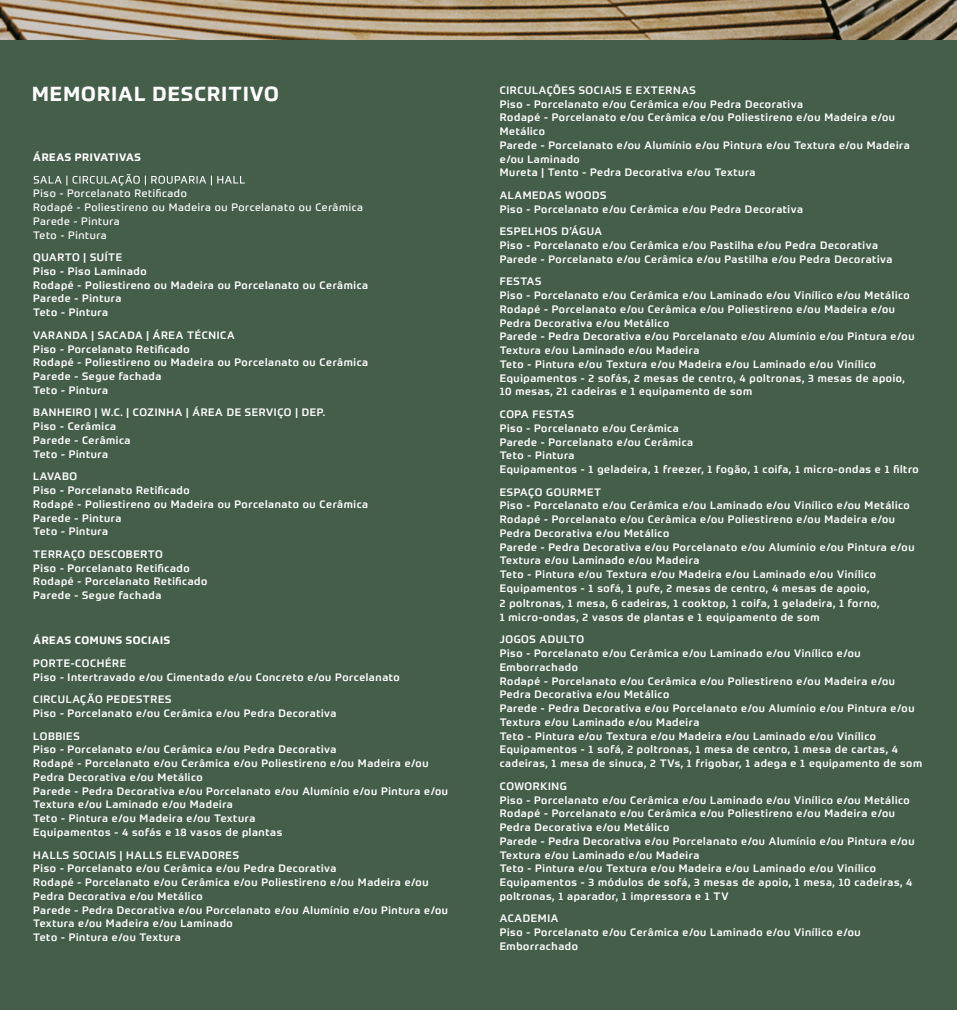
<style>
.page{position:relative;width:957px;height:1010px;background:#fff}
.page>*{position:absolute;margin:0;border:0;box-sizing:border-box;transform-origin:0 0}
.t1{font:700 20px "Prometo";letter-spacing:.06em;color:#fff}
.t2{font:500 10.62px/13.8px "Prometo";letter-spacing:.06em;color:#fff}
.t3{font:10.62px/13.8px "Prometo";letter-spacing:.06em;color:#fff}
.t4{font:700 10.62px "Prometo";letter-spacing:.06em;color:#fff}
</style>
<div class="page">
<div style="left:0;top:30px;width:957px;height:980px;background:#455e4a"></div>
<img style="left:0;top:0;width:957px;height:40px">
<svg style="left:34px;top:174px;width:211px;height:12px"></svg>
<h1 class="t1" style="left:32px;top:81px;width:248px">MEMORIAL DESCRITIVO</h1>
<p class="t4" style="left:33px;top:150px;width:109px">ÁREAS PRIVATIVAS</p>
<p class="t3" style="left:33px;top:187px;width:331px">Piso - Porcelanato Retificado<br>Rodapé - Poliestireno ou Madeira ou Porcelanato ou Cerâmica<br>Parede - Pintura<br>Teto - Pintura</p>
<p class="t2" style="left:33px;top:250px;width:336px">QUARTO | SUÍTE<br>Piso - Piso Laminado<br>Rodapé - Poliestireno ou Madeira ou Porcelanato ou Cerâmica<br>Parede - Pintura<br>Teto - Pintura</p>
<p class="t2" style="left:33px;top:328px;width:336px">VARANDA | SACADA | ÁREA TÉCNICA<br>Piso - Porcelanato Retificado<br>Rodapé - Poliestireno ou Madeira ou Porcelanato ou Cerâmica<br>Parede - Segue fachada<br>Teto - Pintura</p>
<p class="t2" style="left:33px;top:406px;width:293px">BANHEIRO | W.C. | COZINHA | ÁREA DE SERVIÇO | DEP.<br>Piso - Cerâmica<br>Parede - Cerâmica<br>Teto - Pintura</p>
<p class="t2" style="left:33px;top:469px;width:336px">LAVABO<br>Piso - Porcelanato Retificado<br>Rodapé - Poliestireno ou Madeira ou Porcelanato ou Cerâmica<br>Parede - Pintura<br>Teto - Pintura</p>
<p class="t2" style="left:33px;top:547px;width:175px">TERRAÇO DESCOBERTO<br>Piso - Porcelanato Retificado<br>Rodapé - Porcelanato Retificado<br>Parede - Segue fachada</p>
<p class="t4" style="left:33px;top:634px;width:138px">ÁREAS COMUNS SOCIAIS</p>
<p class="t2" style="left:33px;top:656px;width:368px">PORTE-COCHÉRE<br>Piso - Intertravado e/ou Cimentado e/ou Concreto e/ou Porcelanato</p>
<p class="t2" style="left:33px;top:693px;width:305px">CIRCULAÇÃO PEDESTRES<br>Piso - Porcelanato e/ou Cerâmica e/ou Pedra Decorativa</p>
<p class="t2" style="left:33px;top:729px;width:416px">LOBBIES<br>Piso - Porcelanato e/ou Cerâmica e/ou Pedra Decorativa<br>Rodapé - Porcelanato e/ou Cerâmica e/ou Poliestireno e/ou Madeira e/ou Pedra Decorativa e/ou Metálico<br>Parede - Pedra Decorativa e/ou Porcelanato e/ou Alumínio e/ou Pintura e/ou Textura e/ou Laminado e/ou Madeira<br>Teto - Pintura e/ou Madeira e/ou Textura<br>Equipamentos - 4 sofás e 18 vasos de plantas</p>
<p class="t2" style="left:33px;top:848px;width:416px">HALLS SOCIAIS | HALLS ELEVADORES<br>Piso - Porcelanato e/ou Cerâmica e/ou Pedra Decorativa<br>Rodapé - Porcelanato e/ou Cerâmica e/ou Poliestireno e/ou Madeira e/ou Pedra Decorativa e/ou Metálico<br>Parede - Pedra Decorativa e/ou Porcelanato e/ou Alumínio e/ou Pintura e/ou Textura e/ou Madeira e/ou Laminado<br>Teto - Pintura e/ou Textura</p>
<p class="t2" style="left:500px;top:83px;width:411px">CIRCULAÇÕES SOCIAIS E EXTERNAS<br>Piso - Porcelanato e/ou Cerâmica e/ou Pedra Decorativa<br>Rodapé - Porcelanato e/ou Cerâmica e/ou Poliestireno e/ou Madeira e/ou Metálico<br>Parede - Porcelanato e/ou Alumínio e/ou Pintura e/ou Textura e/ou Madeira e/ou Laminado<br>Mureta | Tento - Pedra Decorativa e/ou Textura</p>
<p class="t2" style="left:500px;top:188px;width:305px">ALAMEDAS WOODS<br>Piso - Porcelanato e/ou Cerâmica e/ou Pedra Decorativa</p>
<p class="t2" style="left:500px;top:225px;width:394px">ESPELHOS D’ÁGUA<br>Piso - Porcelanato e/ou Cerâmica e/ou Pastilha e/ou Pedra Decorativa<br>Parede - Porcelanato e/ou Cerâmica e/ou Pastilha e/ou Pedra Decorativa</p>
<p class="t2" style="left:500px;top:275px;width:416px">FESTAS<br>Piso - Porcelanato e/ou Cerâmica e/ou Laminado e/ou Vinílico e/ou Metálico Rodapé - Porcelanato e/ou Cerâmica e/ou Poliestireno e/ou Madeira e/ou Pedra Decorativa e/ou Metálico<br>Parede - Pedra Decorativa e/ou Porcelanato e/ou Alumínio e/ou Pintura e/ou Textura e/ou Laminado e/ou Madeira<br>Teto - Pintura e/ou Textura e/ou Madeira e/ou Laminado e/ou Vinílico Equipamentos - 2 sofás, 2 mesas de centro, 4 poltronas, 3 mesas de apoio, 10 mesas, 21 cadeiras e 1 equipamento de som</p>
<p class="t2" style="left:500px;top:407px;width:420px">COPA FESTAS<br>Piso - Porcelanato e/ou Cerâmica<br>Parede - Porcelanato e/ou Cerâmica<br>Teto - Pintura<br>Equipamentos - 1 geladeira, 1 freezer, 1 fogão, 1 coifa, 1 micro-ondas e 1 filtro</p>
<p class="t2" style="left:500px;top:485px;width:416px">ESPAÇO GOURMET<br>Piso - Porcelanato e/ou Cerâmica e/ou Laminado e/ou Vinílico e/ou Metálico Rodapé - Porcelanato e/ou Cerâmica e/ou Poliestireno e/ou Madeira e/ou Pedra Decorativa e/ou Metálico<br>Parede - Pedra Decorativa e/ou Porcelanato e/ou Alumínio e/ou Pintura e/ou Textura e/ou Laminado e/ou Madeira<br>Teto - Pintura e/ou Textura e/ou Madeira e/ou Laminado e/ou Vinílico Equipamentos - 1 sofá, 1 pufe, 2 mesas de centro, 4 mesas de apoio,</p>
<p class="t2" style="left:500px;top:596px;width:381px">2 poltronas, 1 mesa, 6 cadeiras, 1 cooktop, 1 coifa, 1 geladeira, 1 forno,<br>1 micro-ondas, 2 vasos de plantas e 1 equipamento de som</p>
<p class="t2" style="left:500px;top:633px;width:424px">JOGOS ADULTO<br>Piso - Porcelanato e/ou Cerâmica e/ou Laminado e/ou Vinílico e/ou Emborrachado<br>Rodapé - Porcelanato e/ou Cerâmica e/ou Poliestireno e/ou Madeira e/ou Pedra Decorativa e/ou Metálico<br>Parede - Pedra Decorativa e/ou Porcelanato e/ou Alumínio e/ou Pintura e/ou Textura e/ou Laminado e/ou Madeira<br>Teto - Pintura e/ou Textura e/ou Madeira e/ou Laminado e/ou Vinílico Equipamentos - 1 sofá, 2 poltronas, 1 mesa de centro, 1 mesa de cartas, 4 cadeiras, 1 mesa de sinuca, 2 TVs, 1 frigobar, 1 adega e 1 equipamento de som</p>
<p class="t2" style="left:500px;top:779px;width:416px">COWORKING<br>Piso - Porcelanato e/ou Cerâmica e/ou Laminado e/ou Vinílico e/ou Metálico Rodapé - Porcelanato e/ou Cerâmica e/ou Poliestireno e/ou Madeira e/ou Pedra Decorativa e/ou Metálico<br>Parede - Pedra Decorativa e/ou Porcelanato e/ou Alumínio e/ou Pintura e/ou Textura e/ou Laminado e/ou Madeira<br>Teto - Pintura e/ou Textura e/ou Madeira e/ou Laminado e/ou Vinílico Equipamentos - 3 módulos de sofá, 3 mesas de apoio, 1 mesa, 10 cadeiras, 4 poltronas, 1 aparador, 1 impressora e 1 TV</p>
<p class="t2" style="left:500px;top:912px;width:362px">ACADEMIA<br>Piso - Porcelanato e/ou Cerâmica e/ou Laminado e/ou Vinílico e/ou<br>Emborrachado</p>
</div>
